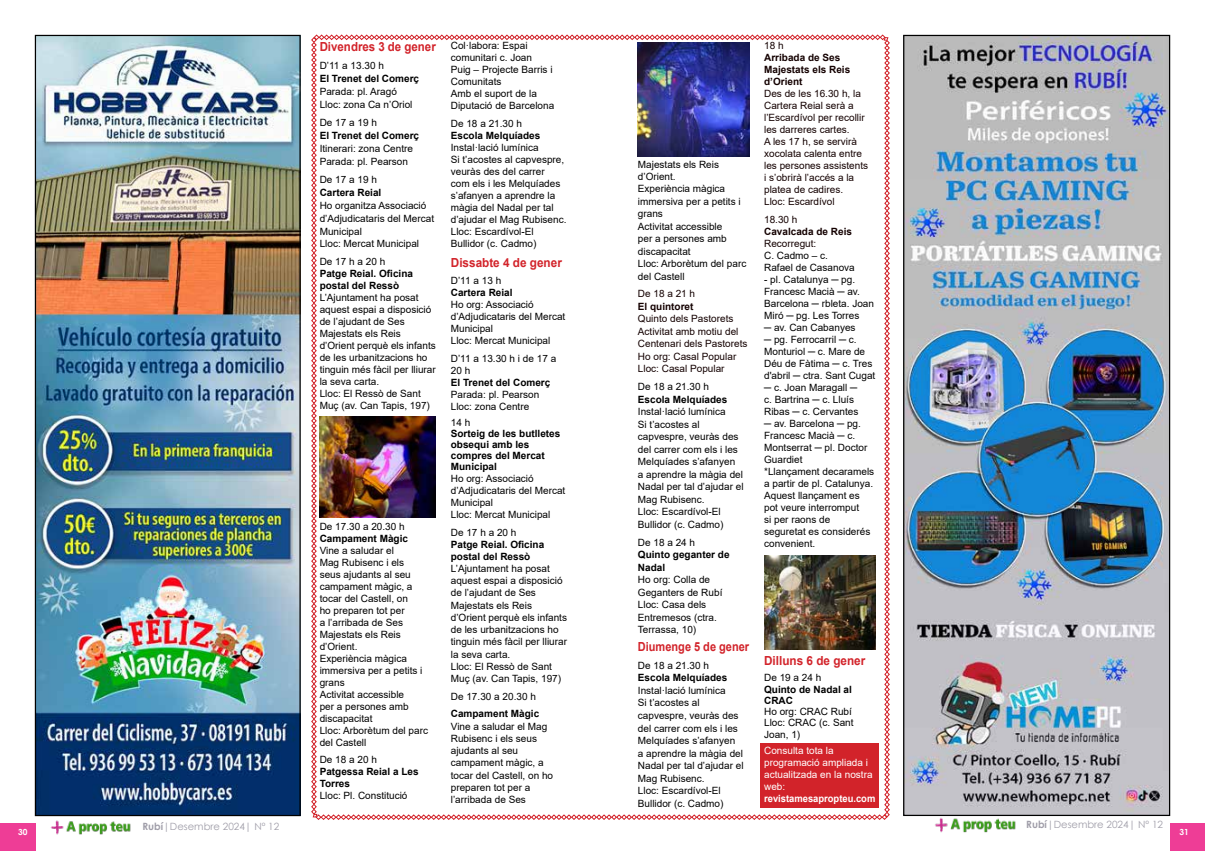
<style>
.page{position:relative;width:1205px;height:851px;background:#fff}
.page>*{position:absolute;margin:0;border:0;box-sizing:border-box;transform-origin:0 0}
.t1{font:700 12.5px "Arial";color:#d2232a;scale:.94 1}
.t2{font:700 12.5px "Arial";color:#d2232a;scale:.92 1}
.t3{font:700 12.5px "Arial";color:#d2232a;scale:.88 1}
.t4{font:10px/12px "Arial";color:#000}
.t5{font:700 10px/12px "Arial";color:#000}
.t6{font:10px/12px "Arial";color:#140100}
.t7{font:700 10px/12px "Arial";color:#140100}
.t8{font:10px/12px "Arial";color:#fff}
.t9{font:10px "Century Gothic";color:#a09ea9}
.t10{font:700 10px "Arial";color:#fff;scale:.94 1}
.t11{font:700 8.38px "Century Gothic";color:#fff}
.s1{font-weight:700}
</style>
<div class="page">
<div style="left:0;top:822px;width:35px;height:28px;background:#ee3d96"></div>
<div style="left:1170px;top:822px;width:35px;height:28px;background:#ee3d96"></div>
<img style="left:50px;top:820px;width:81px;height:15px">
<img style="left:932px;top:815px;width:85px;height:18px">
<img style="left:37px;top:37px;width:262px;height:777px">
<div style="left:35px;top:35px;width:266px;height:781px;border:1px solid #000"></div>
<img style="left:905px;top:37px;width:263px;height:776px">
<div style="left:903px;top:35px;width:267px;height:780px;border:1px solid #000"></div>
<svg style="left:311px;top:34px;width:579px;height:785px"></svg>
<img style="left:320px;top:416px;width:116px;height:101px">
<img style="left:638px;top:42px;width:111px;height:114px">
<div style="left:764px;top:42px;width:111px;height:165px;background:#fff"></div>
<div style="left:760px;top:743px;width:119px;height:52px;background:#d2232a"></div>
<div style="left:760px;top:791px;width:119px;height:16px;background:#d2232a"></div>
<img style="left:764px;top:555px;width:111px;height:94px">
<p class="t2" style="left:320px;top:38px;width:128px">Divendres 3 de gener</p>
<p class="t4" style="left:320px;top:60px;width:66px">D’11 a 13.30 h</p>
<p class="t5" style="left:320px;top:73px;width:101px">El Trenet del Comerç</p>
<p class="t4" style="left:320px;top:85px;width:94px;line-height:12.9px">Parada: pl. Aragó<br>Lloc: zona Ca n’Oriol</p>
<p class="t4" style="left:320px;top:117px;width:59px">De 17 a 19 h</p>
<p class="t5" style="left:320px;top:130px;width:101px">El Trenet del Comerç</p>
<p class="t4" style="left:320px;top:142px;width:95px;line-height:12.9px">Itinerari: zona Centre<br>Parada: pl. Pearson</p>
<p class="t4" style="left:320px;top:173px;width:59px">De 17 a 19 h</p>
<p class="t5" style="left:320px;top:186px;width:63px">Cartera Reial</p>
<p class="t4" style="left:320px;top:199px;width:116px;line-height:12.9px">Ho organitza Associació d’Adjudicataris del Mercat<br>Municipal<br>Lloc: Mercat Municipal</p>
<p class="t4" style="left:320px;top:255px;width:67px">De 17 h a 20 h</p>
<p class="t5" style="left:320px;top:267px;width:95px">Patge Reial. Oficina postal del Ressò</p>
<p class="t4" style="left:320px;top:291px;width:118px">L’Ajuntament ha posat aquest espai a disposició de l’ajudant de Ses<br>Majestats els Reis d’Orient perquè els infants de les urbanitzacions ho tinguin més fàcil per lliurar la seva carta.<br>Lloc: El Ressò de Sant<br>Muç (av. Can Tapis, 197)</p>
<p class="t4" style="left:320px;top:520px;width:87px">De 17.30 a 20.30 h</p>
<p class="t5" style="left:320px;top:532px;width:90px">Campament Màgic</p>
<p class="t4" style="left:320px;top:544px;width:110px">Vine a saludar el<br>Mag Rubisenc i els<br>seus ajudants al seu campament màgic, a tocar del Castell, on<br>ho preparen tot per<br>a l’arribada de Ses<br>Majestats els Reis d’Orient.<br>Experiència màgica immersiva per a petits i grans<br>Activitat accessible<br>per a persones amb discapacitat<br>Lloc: Arborètum del parc del Castell</p>
<p class="t4" style="left:320px;top:753px;width:59px">De 18 a 20 h</p>
<p class="t5" style="left:320px;top:765px;width:100px">Patgessa Reial a Les<br>Torres</p>
<p class="t4" style="left:320px;top:789px;width:89px">Lloc: Pl. Constitució</p>
<p class="t4" style="left:451px;top:40px;width:105px">Col·labora: Espai comunitari c. Joan<br>Puig – Projecte Barris i<br>Comunitats<br>Amb el suport de la<br>Diputació de Barcelona</p>
<p class="t4" style="left:451px;top:117px;width:73px">De 18 a 21.30 h</p>
<p class="t5" style="left:451px;top:129px;width:91px">Escola Melquíades</p>
<p class="t4" style="left:451px;top:141px;width:117px">Instal·lació lumínica<br>Si t’acostes al capvespre, veuràs des del carrer<br>com els i les Melquíades s’afanyen a aprendre la màgia del Nadal per tal d’ajudar el Mag Rubisenc.<br>Lloc: Escardívol-El<br>Bullidor (c. Cadmo)</p>
<p class="t1" style="left:451px;top:254px;width:120px">Dissabte 4 de gener</p>
<p class="t4" style="left:451px;top:275px;width:52px">D’11 a 13 h</p>
<p class="t5" style="left:451px;top:287px;width:63px">Cartera Reial</p>
<p class="t4" style="left:451px;top:299px;width:116px">Ho org: Associació d’Adjudicataris del Mercat<br>Municipal<br>Lloc: Mercat Municipal</p>
<p class="t4" style="left:451px;top:352px;width:107px">D’11 a 13.30 h i de 17 a<br>20 h</p>
<p class="t5" style="left:451px;top:376px;width:101px">El Trenet del Comerç</p>
<p class="t4" style="left:451px;top:388px;width:90px">Parada: pl. Pearson<br>Lloc: zona Centre</p>
<p class="t4" style="left:451px;top:416px;width:21px">14 h</p>
<p class="t5" style="left:451px;top:428px;width:111px;line-height:11px">Sorteig de les butlletes obsequi amb les compres del Mercat<br>Municipal</p>
<p class="t4" style="left:451px;top:472px;width:116px">Ho org: Associació d’Adjudicataris del Mercat<br>Municipal<br>Lloc: Mercat Municipal</p>
<p class="t4" style="left:451px;top:526px;width:67px">De 17 h a 20 h</p>
<p class="t5" style="left:451px;top:538px;width:95px">Patge Reial. Oficina postal del Ressò</p>
<p class="t4" style="left:451px;top:562px;width:118px">L’Ajuntament ha posat aquest espai a disposició de l’ajudant de Ses<br>Majestats els Reis d’Orient perquè els infants de les urbanitzacions ho tinguin més fàcil per lliurar la seva carta.<br>Lloc: El Ressò de Sant<br>Muç (av. Can Tapis, 197)</p>
<p class="t4" style="left:451px;top:690px;width:87px">De 17.30 a 20.30 h</p>
<p class="t5" style="left:451px;top:707px;width:90px">Campament Màgic</p>
<p class="t4" style="left:451px;top:719px;width:104px">Vine a saludar el Mag<br>Rubisenc i els seus ajudants al seu campament màgic, a tocar del Castell, on ho preparen tot per a l’arribada de Ses</p>
<p class="t4" style="left:638px;top:158px;width:110px;line-height:12.4px">Majestats els Reis d’Orient.<br>Experiència màgica immersiva per a petits i grans<br>Activitat accessible<br>per a persones amb discapacitat<br>Lloc: Arborètum del parc del Castell</p>
<p class="t6" style="left:638px;top:288px;width:59px">De 18 a 21 h</p>
<p class="t7" style="left:638px;top:300px;width:57px">El quintoret</p>
<p class="t6" style="left:638px;top:312px;width:111px;line-height:12.5px">Quinto dels Pastorets<br>Activitat amb motiu del<br>Centenari dels Pastorets<br>Ho org: Casal Popular<br>Lloc: Casal Popular</p>
<p class="t4" style="left:638px;top:380px;width:73px">De 18 a 21.30 h</p>
<p class="t5" style="left:638px;top:393px;width:91px">Escola Melquíades</p>
<p class="t4" style="left:638px;top:405px;width:107px;line-height:12.5px">Instal·lació lumínica<br>Si t’acostes al capvespre, veuràs des del carrer com els i les<br>Melquíades s’afanyen<br>a aprendre la màgia del<br>Nadal per tal d’ajudar el<br>Mag Rubisenc.<br>Lloc: Escardívol-El<br>Bullidor (c. Cadmo)</p>
<p class="t4" style="left:638px;top:536px;width:59px">De 18 a 24 h</p>
<p class="t5" style="left:638px;top:548px;width:93px;line-height:12.5px">Quinto geganter de<br>Nadal</p>
<p class="t4" style="left:638px;top:573px;width:86px;line-height:12.5px">Ho org: Colla de<br>Geganters de Rubí<br>Lloc: Casa dels<br>Entremesos (ctra.<br>Terrassa, 10)</p>
<p class="t3" style="left:638px;top:637px;width:128px">Diumenge 5 de gener</p>
<p class="t4" style="left:638px;top:659px;width:73px">De 18 a 21.30 h</p>
<p class="t5" style="left:638px;top:672px;width:91px">Escola Melquíades</p>
<p class="t4" style="left:638px;top:684px;width:107px;line-height:12.5px">Instal·lació lumínica<br>Si t’acostes al capvespre, veuràs des del carrer com els i les<br>Melquíades s’afanyen<br>a aprendre la màgia del<br>Nadal per tal d’ajudar el<br>Mag Rubisenc.<br>Lloc: Escardívol-El<br>Bullidor (c. Cadmo)</p>
<p class="t6" style="left:764px;top:40px;width:21px">18 h</p>
<p class="t7" style="left:764px;top:52px;width:88px">Arribada de Ses<br>Majestats els Reis d’Orient</p>
<p class="t6" style="left:764px;top:88px;width:105px">Des de les 16.30 h, la<br>Cartera Reial serà a l’Escardívol per recollir les darreres cartes.<br>A les 17 h, se servirà xocolata calenta entre les persones assistents i s’obrirà l’accés a la platea de cadires.<br>Lloc: Escardívol</p>
<p class="t6" style="left:764px;top:213px;width:35px">18.30 h</p>
<p class="t7" style="left:764px;top:225px;width:89px">Cavalcada de Reis</p>
<p class="t6" style="left:764px;top:237px;width:54px">Recorregut:</p>
<p class="t4" style="left:764px;top:249px;width:92px">C. Cadmo – c.<br>Rafael de Casanova</p>
<p class="t4" style="left:764px;top:273px;width:113px">- pl. Catalunya ─ pg.<br>Francesc Macià ─ av.<br>Barcelona ─ rbleta. Joan<br>Miró ─ pg. Les Torres<br>─ av. Can Cabanyes<br>─ pg. Ferrocarril ─ c.<br>Monturiol ─ c. Mare de<br>Déu de Fàtima ─ c. Tres d'abril ─ ctra. Sant Cugat ─ c. Joan Maragall ─<br>c. Bartrina ─ c. Lluís<br>Ribas ─ c. Cervantes<br>─ av. Barcelona ─ pg.<br>Francesc Macià ─ c.<br>Montserrat ─ pl. Doctor<br>Guardiet<br>*Llançament decaramels a partir de pl. Catalunya.<br>Aquest llançament es pot veure interromput<br>si per raons de<br>seguretat es considerés convenient.</p>
<p class="t1" style="left:764px;top:651px;width:109px">Dilluns 6 de gener</p>
<p class="t4" style="left:764px;top:671px;width:59px">De 19 a 24 h</p>
<p class="t5" style="left:764px;top:683px;width:89px;line-height:11.2px">Quinto de Nadal al<br>CRAC</p>
<p class="t4" style="left:764px;top:705px;width:91px;line-height:11.6px">Ho org: CRAC Rubí<br>Lloc: CRAC (c. Sant<br>Joan, 1)</p>
<p class="t8" style="left:764px;top:744px;width:110px">Consulta tota la programació ampliada i actualitzada en la nostra web:</p>
<p class="t10" style="left:764px;top:791px;width:120px">revistamesapropteu.com</p>
<p class="t9" style="left:1026px;top:817px;width:138px"><span class="s1">Rubí</span>|Desembre 2024| Nº 12</p>
<p class="t9" style="left:142px;top:819px;width:138px"><span class="s1">Rubí</span>|Desembre 2024| Nº 12</p>
<p class="t11" style="left:18px;top:825px;width:11px">30</p>
<p class="t11" style="left:1179px;top:825px;width:11px">31</p>
</div>
